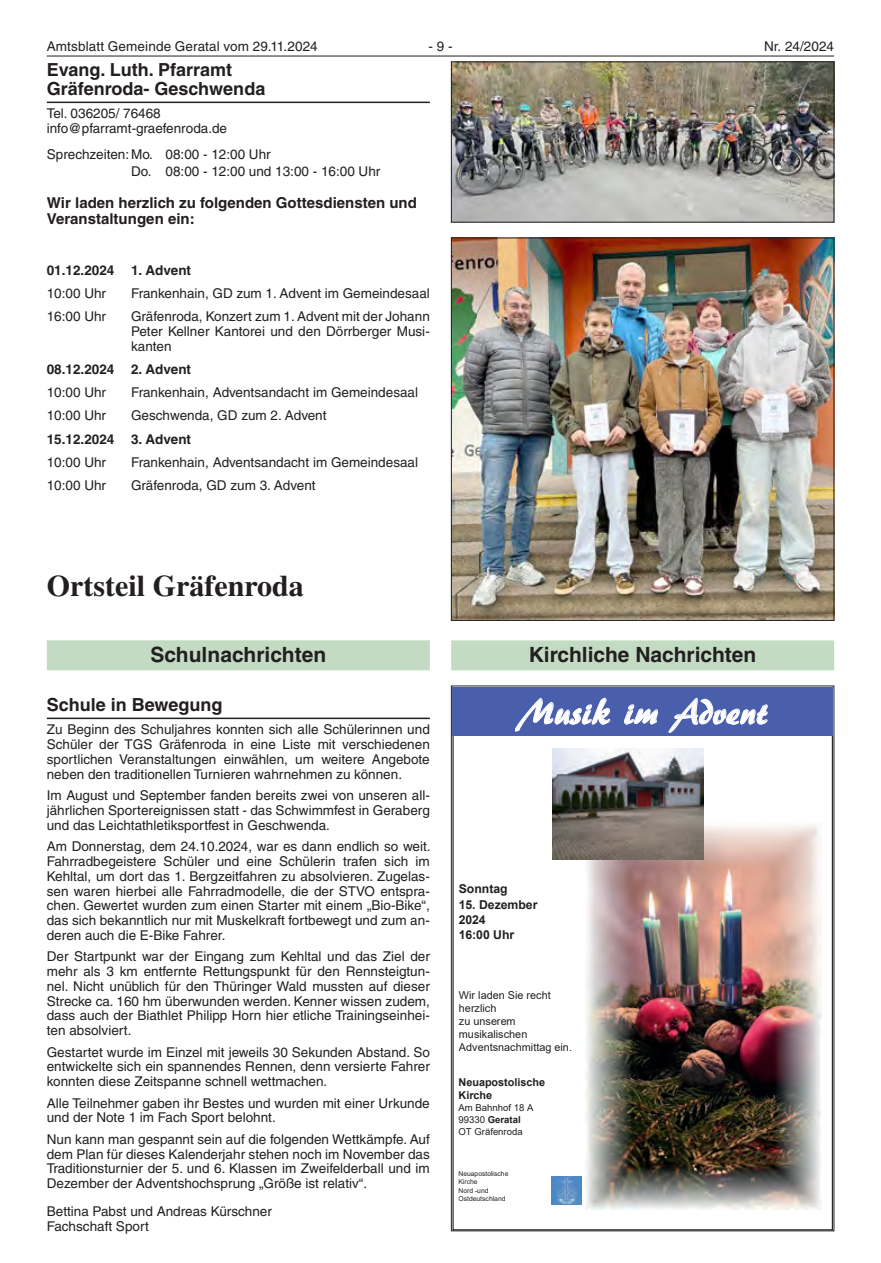
<style>
.page{position:relative;width:881px;height:1263px;background:#fff}
.page>*{position:absolute;margin:0;border:0;box-sizing:border-box;transform-origin:0 0}
.t1{font:37.35px "Tnqpqm CID Font+F1";color:#fff}
.Positivbalken{font:700 30px "Times LT";color:#231f20}
.Rasterbalken{font:700 21px "Helvetica LT";color:#231f20}
.Überschrift{font:700 18px/19.6px "Helvetica LT";color:#231f20}
.Zwischenüberschrift{font:700 15px/16.4px "Helvetica LT";color:#231f20}
.t2{font:13.5px/14.7px "Helvetica LT";color:#231f20;text-align:justify}
.t3{font:700 13.5px "Helvetica LT";color:#231f20}
.t4{font:12.3px/15.1px "Hdjwhh CID Font+F3";color:#231f20}
.t5{font:10.8px/13px "Lgwcbj CID Font+F2";color:#231f20}
.t6{font:10.8px/13.5px "Hdjwhh CID Font+F3";color:#231f20}
.t7{font:9.6px/11.9px "Lgwcbj CID Font+F2";color:#231f20}
.t8{font:6.75px/8.4px "Lgwcbj CID Font+F2";color:#231f20}
.s1{font-family:"Hdjwhh CID Font+F3"}
</style>
<div class="page">
<hr style="left:47px;top:56px;width:786px;height:1px;background:#231f20">
<div style="left:451px;top:640px;width:382px;height:30px;background:#c4dbc3"></div>
<img style="left:453px;top:64px;width:378px;height:156px">
<div style="left:451px;top:62px;width:382px;height:160px;border:1px solid #231f20"></div>
<img style="left:453px;top:240px;width:378px;height:379px">
<div style="left:451px;top:238px;width:382px;height:383px;border:1px solid #231f20"></div>
<div style="left:452px;top:687px;width:380px;height:49px;background:#4a5fab"></div>
<img style="left:551px;top:1176px;width:30px;height:28px">
<img style="left:585px;top:823px;width:236px;height:386px">
<img style="left:552px;top:749px;width:150px;height:110px">
<hr style="left:47px;top:102px;width:382px;height:1px;background:#231f20">
<div style="left:47px;top:640px;width:382px;height:30px;background:#c4dbc3"></div>
<hr style="left:47px;top:718px;width:382px;height:1px;background:#231f20">
<p class="t2" style="left:47px;top:39px;width:272px">Amtsblatt Gemeinde Geratal vom 29.11.2024</p>
<p class="t2" style="left:428px;top:39px;width:26px">- 9 -</p>
<p class="t2" style="left:763px;top:39px;width:71px">Nr. 24/2024</p>
<p class="Überschrift" style="left:47px;top:59px;width:220px">Evang. Luth. Pfarramt<br>Gräfenroda- Geschwenda</p>
<p class="t2" style="left:47px;top:106px;width:115px">Tel. 036205/ 76468</p>
<p class="t2" style="left:47px;top:121px;width:182px">info@pfarramt-graefenroda.de</p>
<p class="t2" style="left:47px;top:147px;width:108px">Sprechzeiten:Mo.</p>
<p class="t2" style="left:165px;top:147px;width:107px">08:00 - 12:00 Uhr</p>
<p class="t2" style="left:131px;top:163px;width:22px">Do.</p>
<p class="t2" style="left:165px;top:163px;width:216px">08:00 - 12:00 und 13:00 - 16:00 Uhr</p>
<p class="Zwischenüberschrift" style="left:47px;top:194px;width:371px">Wir laden herzlich zu folgenden Gottesdiensten und<br>Veranstaltungen ein:</p>
<p class="t3" style="left:47px;top:262px;width:69px">01.12.2024</p>
<p class="t3" style="left:131px;top:262px;width:62px">1. Advent</p>
<p class="t2" style="left:47px;top:286px;width:61px">10:00 Uhr</p>
<p class="t2" style="left:131px;top:286px;width:300px">Frankenhain, GD zum 1. Advent im Gemeindesaal</p>
<p class="t2" style="left:47px;top:309px;width:61px">16:00 Uhr</p>
<p class="t2" style="left:131px;top:309px;width:300px">Gräfenroda, Konzert zum 1. Advent mit der Johann Peter Kellner Kantorei und den Dörrberger Musi&shy;kanten</p>
<p class="t3" style="left:47px;top:361px;width:69px">08.12.2024</p>
<p class="t3" style="left:131px;top:361px;width:62px">2. Advent</p>
<p class="t2" style="left:47px;top:385px;width:61px">10:00 Uhr</p>
<p class="t2" style="left:131px;top:385px;width:288px">Frankenhain, Adventsandacht im Gemeindesaal</p>
<p class="t2" style="left:47px;top:408px;width:61px">10:00 Uhr</p>
<p class="t2" style="left:131px;top:408px;width:197px">Geschwenda, GD zum 2. Advent</p>
<p class="t3" style="left:47px;top:431px;width:69px">15.12.2024</p>
<p class="t3" style="left:131px;top:431px;width:62px">3. Advent</p>
<p class="t2" style="left:47px;top:455px;width:61px">10:00 Uhr</p>
<p class="t2" style="left:131px;top:455px;width:288px">Frankenhain, Adventsandacht im Gemeindesaal</p>
<p class="t2" style="left:47px;top:478px;width:61px">10:00 Uhr</p>
<p class="t2" style="left:131px;top:478px;width:186px">Gräfenroda, GD zum 3. Advent</p>
<p class="Positivbalken" style="left:47px;top:568px;width:258px">Ortsteil Gräfenroda</p>
<p class="Rasterbalken" style="left:150px;top:642px;width:177px">Schulnachrichten</p>
<p class="Überschrift" style="left:47px;top:695px;width:177px">Schule in Bewegung</p>
<p class="t2" style="left:47px;top:722px;width:384px">Zu Beginn des Schuljahres konnten sich alle Schülerinnen und Schüler der TGS Gräfenroda in eine Liste mit verschiedenen sportlichen Veranstaltungen einwählen, um weitere Angebote neben den traditionellen Turnieren wahrnehmen zu können.</p>
<p class="t2" style="left:47px;top:788px;width:384px">Im August und September fanden bereits zwei von unseren all&shy;jährlichen Sportereignissen statt - das Schwimmfest in Geraberg und das Leichtathletiksportfest in Geschwenda.</p>
<p class="t2" style="left:47px;top:839px;width:385px">Am Donnerstag, dem 24.10.2024, war es dann endlich so weit.<br>Fahrradbegeistere Schüler und eine Schülerin trafen sich im Kehltal, um dort das 1. Bergzeitfahren zu absolvieren. Zugelas&shy;sen waren hierbei alle Fahrradmodelle, die der STVO entspra&shy;chen. Gewertet wurden zum einen Starter mit einem „Bio-Bike“, das sich bekanntlich nur mit Muskelkraft fortbewegt und zum an&shy;deren auch die E-Bike Fahrer.</p>
<p class="t2" style="left:47px;top:949px;width:384px">Der Startpunkt war der Eingang zum Kehltal und das Ziel der mehr als 3 km entfernte Rettungspunkt für den Rennsteigtun&shy;nel. Nicht unüblich für den Thüringer Wald mussten auf dieser Strecke ca. 160 hm überwunden werden. Kenner wissen zudem, dass auch der Biathlet Philipp Horn hier etliche Trainingseinhei&shy;ten absolviert.</p>
<p class="t2" style="left:47px;top:1044px;width:384px">Gestartet wurde im Einzel mit jeweils 30 Sekunden Abstand. So entwickelte sich ein spannendes Rennen, denn versierte Fahrer konnten diese Zeitspanne schnell wettmachen.</p>
<p class="t2" style="left:47px;top:1095px;width:384px">Alle Teilnehmer gaben ihr Bestes und wurden mit einer Urkunde und der Note 1 im Fach Sport belohnt.</p>
<p class="t2" style="left:47px;top:1132px;width:384px">Nun kann man gespannt sein auf die folgenden Wettkämpfe. Auf dem Plan für dieses Kalenderjahr stehen noch im November das Traditionsturnier der 5. und 6. Klassen im Zweifelderball und im Dezember der Adventshochsprung „Größe ist relativ“.</p>
<p class="t2" style="left:47px;top:1204px;width:226px">Bettina Pabst und Andreas Kürschner</p>
<p class="t2" style="left:47px;top:1219px;width:103px">Fachschaft Sport</p>
<p class="Rasterbalken" style="left:528px;top:642px;width:229px">Kirchliche Nachrichten</p>
<p class="t1" style="left:517px;top:688px;width:251px">Musik im Advent</p>
<p class="t4" style="left:458px;top:882px;width:50px">Sonntag</p>
<p class="t4" style="left:458px;top:897px;width:80px">15. Dezember<br>2024<br>16:00 Uhr</p>
<p class="t5" style="left:459px;top:988px;width:114px">Wir laden Sie recht herzlich<br>zu unserem musikalischen<br>Adventsnachmittag ein.</p>
<p class="t6" style="left:458px;top:1075px;width:88px">Neuapostolische<br>Kirche</p>
<p class="t7" style="left:458px;top:1102px;width:76px">Am Bahnhof 18 A<br>99330 <span class="s1">Geratal<br></span>OT Gräfenroda</p>
<p class="t8" style="left:458px;top:1169px;width:51px">Neuapostolische<br>Kirche<br>Nord -und<br>Ostdeutschland</p>
</div>
